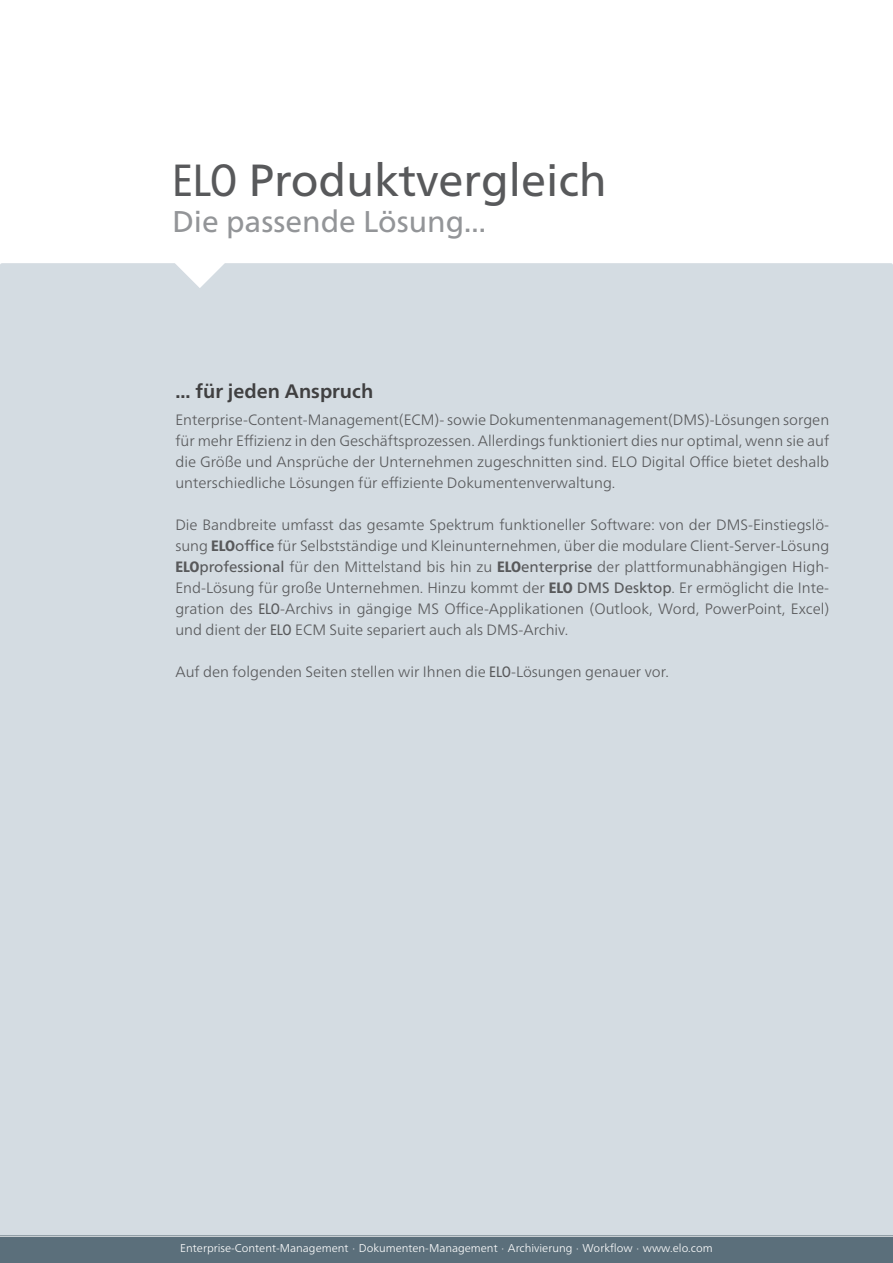
<style>
.page{position:relative;width:893px;height:1263px;background:#fff}
.page>*{position:absolute;margin:0;border:0;box-sizing:border-box;transform-origin:0 0}
.t1{font:45px "Frutiger Neue LTW1 G";color:#58595b}
.t2{font:30px "Frutiger Neue LTW1 G";color:#939598}
.t3{font:700 19.5px "Frutiger Neue LTW1 G";color:#404041}
.t4{font:300 15px/21px "Frutiger Neue LTW1 G";color:#58595b;text-align:justify}
.t5{font:300 11.25px "Frutiger Neue LTW1 G";color:#fff}
.s1{font-stretch:condensed}
.s2{font-weight:800;font-stretch:condensed}
.s3{font-weight:400}
.s4{font-weight:400;font-stretch:condensed}
</style>
<div class="page">
<div style="left:0;top:263px;width:893px;height:999px;background:#d4dce2;border-radius:2px"></div>
<div style="left:0;top:1236px;width:893px;height:27px;background:#5b6f7b"></div>
<hr style="left:0;top:1236px;width:893px;height:1px;background:#fff">
<svg style="left:175px;top:263px;width:50px;height:25px"></svg>
<h1 class="t1" style="left:172px;top:161px;width:436px"><span class="s1">ELO</span> Produktvergleich</h1>
<h2 class="t2" style="left:172px;top:209px;width:315px">Die passende Lösung...</h2>
<h3 class="t3" style="left:175px;top:379px;width:200px">... für jeden Anspruch</h3>
<p class="t4" style="left:175px;top:410px;width:655px">Enterprise-Content-Management(ECM)- sowie Dokumentenmanagement(DMS)-Lösungen sorgen für mehr Effizienz in den Geschäftsprozessen. Allerdings funktioniert dies nur optimal, wenn sie auf die Größe und Ansprüche der Unternehmen zugeschnitten sind. ELO Digital Office bietet deshalb unterschiedliche Lösungen für effiziente Dokumentenverwaltung.</p>
<p class="t4" style="left:175px;top:515px;width:655px">Die Bandbreite umfasst das gesamte Spektrum funktioneller Software: von der DMS-Einstiegslö&shy;sung <span class="s2">ELO</span><span class="s3">office</span> für Selbstständige und Kleinunternehmen, über die modulare Client-Server-Lösung <span class="s2">ELO</span><span class="s3">professional</span> für den Mittelstand bis hin zu <span class="s2">ELO</span><span class="s3">enterprise</span> der plattformunabhängigen High-End-Lösung für große Unternehmen. Hinzu kommt der <span class="s2">ELO</span> <span class="s3">DMS Desktop</span>. Er ermöglicht die Inte&shy;gration des <span class="s4">ELO</span>-Archivs in gängige MS Office-Applikationen (Outlook, Word, PowerPoint, Excel) und dient der <span class="s4">ELO</span> ECM Suite separiert auch als DMS-Archiv.</p>
<p class="t4" style="left:175px;top:662px;width:495px">Auf den folgenden Seiten stellen wir Ihnen die <span class="s4">ELO</span>-Lösungen genauer vor.</p>
<p class="t5" style="left:180px;top:1243px;width:534px">Enterprise-Content-Management · Dokumenten-Management · Archivierung · Workflow · www.elo.com</p>
</div>
